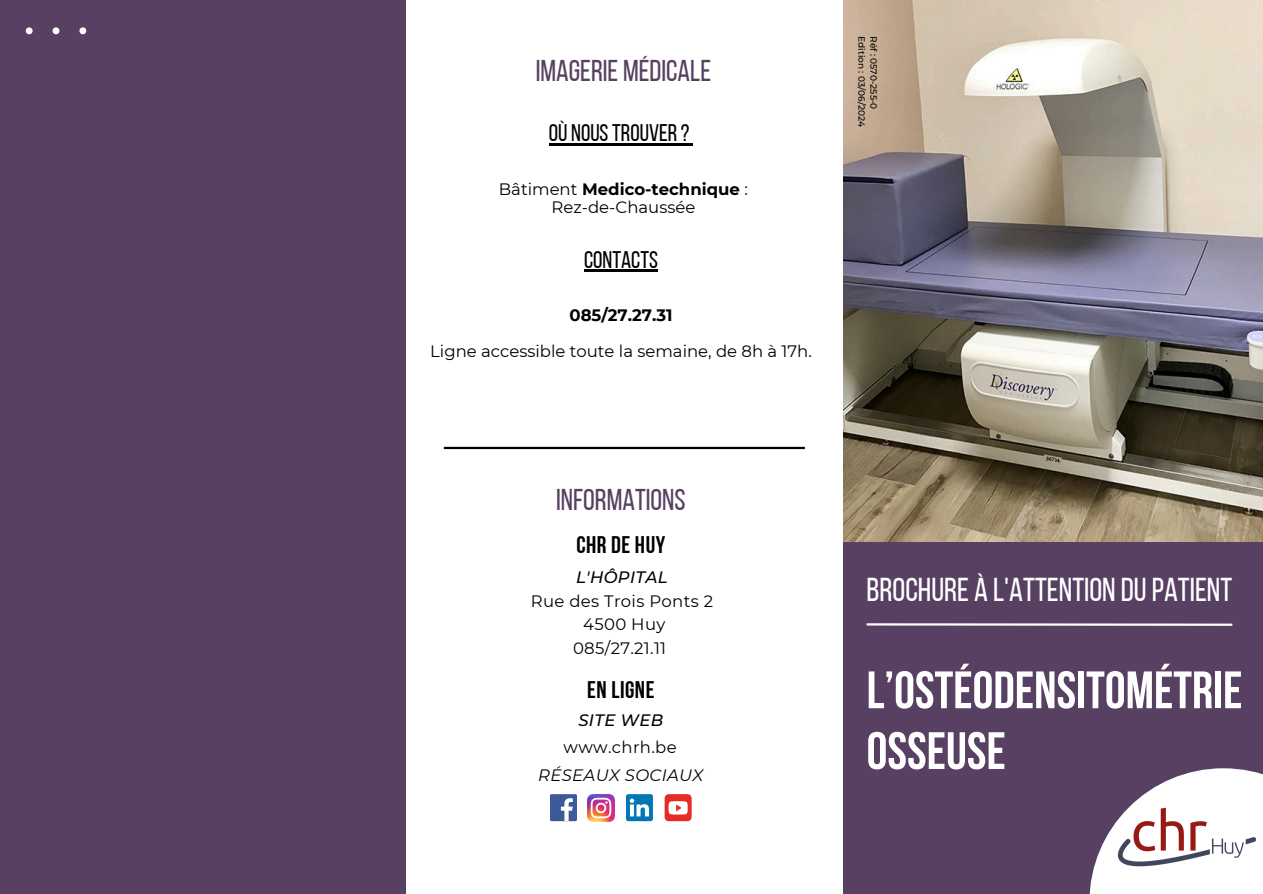
<style>
.page{position:relative;width:1263px;height:894px;background:#fff}
.page>*{position:absolute;margin:0;border:0;box-sizing:border-box;transform-origin:0 0}
.t1{font:700 52.5px/60.8px "Bebas Neue";color:#fff}
.t2{font:33px "Bebas Neue";color:#fff}
.t3{font:30px "Bebas Neue";color:#574061}
.t4{font:24px "Bebas Neue";color:#000}
.t5{font:24px "Bebas Neue Cyrillic";letter-spacing:.02em;color:#000}
.t6{font:16.5px/18px "Montserrat";color:#000;text-align:center}
.t7{font:16.5px/27px "Montserrat";letter-spacing:.02em;color:#000;text-align:center}
.t8{font:italic 16.5px "Montserrat";letter-spacing:.02em;color:#000}
.t9{font:700 16.5px "Montserrat";color:#000}
.t10{font:italic 500 16.5px "Montserrat";letter-spacing:.02em;color:#000}
.t11{font:500 9px "Montserrat";color:#000}
.s1{font-weight:700}
.s2{font-weight:500;font-style:italic}
</style>
<div class="page">
<div style="left:843px;top:538px;width:420px;height:355px;background:#574061"></div>
<div style="left:0;top:0;width:405px;height:893px;background:#574061"></div>
<hr style="left:444px;top:446px;width:361px;height:3px;background:#000">
<img style="left:843px;top:0;width:420px;height:541px">
<svg style="left:1089px;top:768px;width:174px;height:125px;fill:#fff"></svg>
<img style="left:1111px;top:800px;width:152px;height:73px">
<hr style="left:867px;top:623px;width:365px;height:2px;background:#fff">
<svg style="left:26px;top:27px;width:61px;height:8px"></svg>
<div style="left:550px;top:793px;width:27px;height:27px;background:#3d5a98"></div>
<svg style="left:561px;top:798px;width:12px;height:22px"></svg>
<img style="left:588px;top:794px;width:27px;height:26px">
<svg style="left:626px;top:794px;width:27px;height:26px"></svg>
<div style="left:665px;top:793px;width:27px;height:27px;background:#e52d27;border-radius:4px"></div>
<svg style="left:669px;top:801px;width:19px;height:13px"></svg>
<hr style="left:584px;top:270px;width:74px;height:2px;background:#000">
<hr style="left:549px;top:143px;width:140px;height:2px;background:#000">
<p class="t3" style="left:536px;top:58px;width:177px">IMAGERIE MÉDICALE</p>
<p class="t4" style="left:549px;top:123px;width:142px">OÙ NOUSTROUVER?</p>
<p class="t6" style="left:499px;top:180px;width:251px">Bâtiment <span class="s1">Medico-technique</span> :<br>Rez-de-Chaussée</p>
<p class="t4" style="left:584px;top:249px;width:75px">CONTACTS</p>
<p class="t9" style="left:569px;top:305px;width:105px">085/27.27.31</p>
<p class="t6" style="left:430px;top:342px;width:383px">Ligne accessible toute la semaine, de 8h à 17h.</p>
<p class="t11" style="left:867px;top:36px;width:93px;rotate:90deg">Edition : 03/06/2024</p>
<h6 class="t11" style="left:879px;top:36px;width:75px;rotate:90deg">Réf : 0570-255-0</h6>
<h2 class="t3" style="left:556px;top:487px;width:131px">INFORMATIONS</h2>
<h3 class="t5" style="left:576px;top:534px;width:90px">CHR DE HUY</h3>
<p class="t10" style="left:576px;top:567px;width:93px">L'HÔPITAL</p>
<p class="t7" style="left:531px;top:587px;width:184px">Rue des Trois Ponts 2</p>
<p class="t6" style="left:583px;top:615px;width:84px">4500 Huy</p>
<p class="t6" style="left:573px;top:639px;width:95px">085/27.21.11</p>
<p class="t5" style="left:587px;top:680px;width:69px">EN LIGNE</p>
<h5 class="t7" style="left:564px;top:706px;width:115px"><span class="s2">SITE WEB </span>www.chrh.be</h5>
<p class="t8" style="left:538px;top:764px;width:167px">RÉSEAUX SOCIAUX</p>
<h3 class="t2" style="left:867px;top:576px;width:367px">BROCHURE À L'ATTENTION DUPATIENT</h3>
<p class="t1" style="left:867px;top:664px;width:377px">L’OSTÉODENSITOMÉTRIE<br>OSSEUSE</p>
</div>
